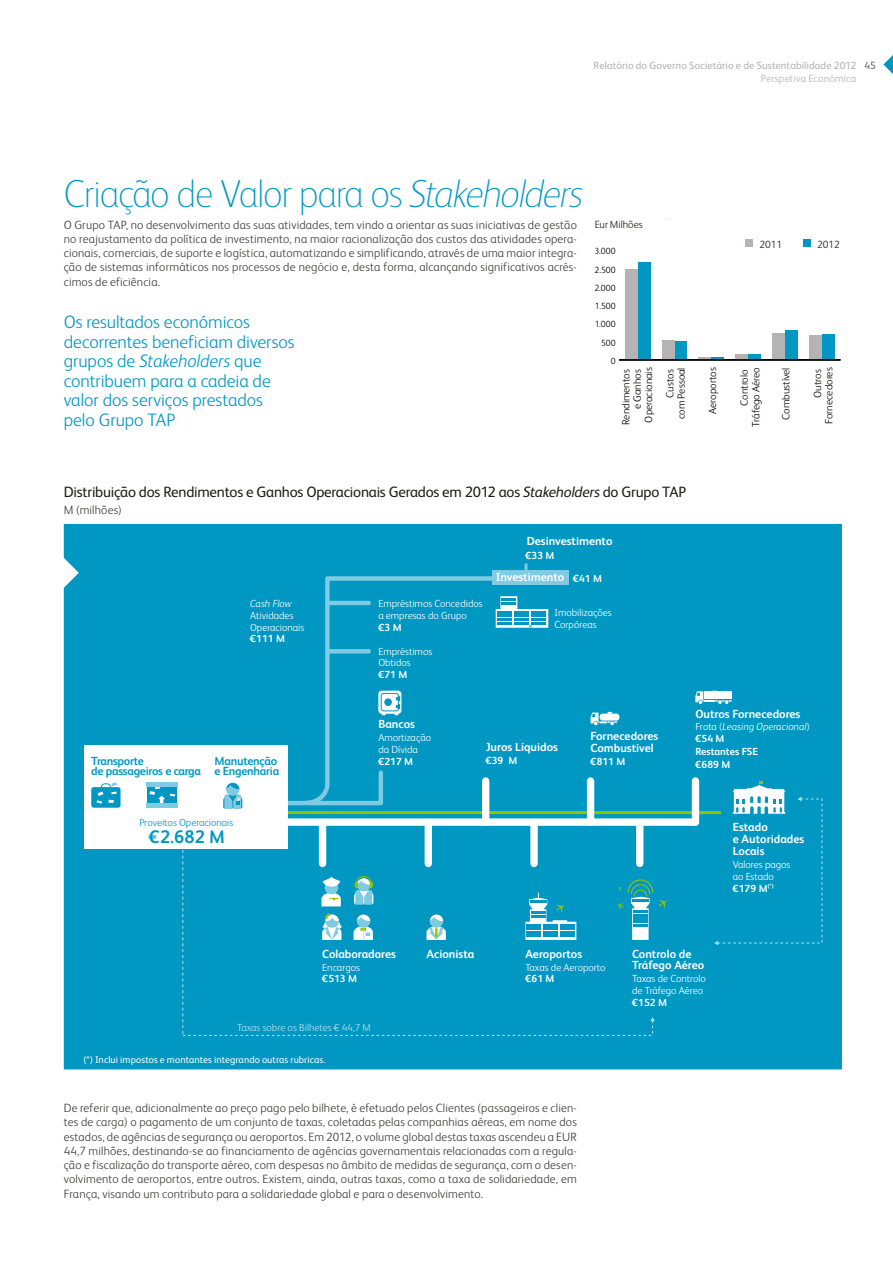
<style>
.page{position:relative;width:893px;height:1263px;background:#fff}
.page>*{position:absolute;margin:0;border:0;box-sizing:border-box;transform-origin:0 0}
.t1{font:100 39px "FS Albert";letter-spacing:-.035em;color:#0098c3}
.t2{font:700 18.15px "FS Albert";color:#0098c3}
.t3{font:300 18px/19.5px "FS Albert";letter-spacing:-.005em;color:#0098c3}
.t4{font:15px "FS Albert";letter-spacing:-.015em;color:#1d1d1b}
.t5{font:300 12px/14.2px "FS Albert";letter-spacing:.015em;color:#3c3c3b;text-align:justify}
.t6{font:700 11.7px/11.7px "FS Albert";color:#fff}
.t7{font:700 11.7px/10.4px "FS Albert";letter-spacing:-.025em;color:#0098c3}
.t8{font:300 10.5px/11.4px "FS Albert";color:#090000;text-align:right}
.t9{font:10.5px/13.4px "FS Albert";letter-spacing:.005em;color:#b3b2b2}
.t10{font:300 10.5px "FS Albert";letter-spacing:-.005em;color:#1d1d1b}
.t11{font:300 10.35px/11.7px "FS Albert";color:#fff}
.t12{font:700 10.35px/13px "FS Albert";color:#fff}
.t13{font:italic 300 10.35px "FS Albert";color:#fff}
.t14{font:300 10.35px "FS Albert";color:#b3e0ed}
.t15{font:300 10.35px "FS Albert";color:#0098c3}
.t16{font:9.75px "FS Albert";letter-spacing:.01em;color:#fff}
.t17{font:300 9px "FS Albert";color:#000}
.s1{font-weight:300;color:#3c3c3b}
.s2{font-weight:300}
.s3{font-style:italic}
.s4{font-size:10.35px}
.s5{font-style:normal}
.s6{font-weight:700}
</style>
<div class="page">
<svg style="left:883px;top:55px;width:10px;height:19px"></svg>
<div style="left:745px;top:240px;width:8px;height:7px;background:#b5b3b3"></div>
<div style="left:803px;top:240px;width:7px;height:7px;background:#0098c3"></div>
<div style="left:638px;top:262px;width:12px;height:98px;background:#0098c3"></div>
<div style="left:674px;top:341px;width:13px;height:19px;background:#0098c3"></div>
<div style="left:748px;top:354px;width:13px;height:6px;background:#0098c3"></div>
<div style="left:785px;top:330px;width:13px;height:30px;background:#0098c3"></div>
<div style="left:822px;top:335px;width:13px;height:25px;background:#0098c3"></div>
<div style="left:625px;top:270px;width:13px;height:90px;background:#b5b3b3"></div>
<div style="left:662px;top:341px;width:12px;height:19px;background:#b5b3b3"></div>
<svg style="left:698px;top:358px;width:26px;height:1px"></svg>
<div style="left:735px;top:354px;width:13px;height:6px;background:#b5b3b3"></div>
<div style="left:772px;top:334px;width:13px;height:26px;background:#b5b3b3"></div>
<div style="left:809px;top:335px;width:13px;height:25px;background:#b5b3b3"></div>
<hr style="left:619px;top:359px;width:221px;height:2px;background:#000">
<div style="left:64px;top:524px;width:778px;height:545px;background:#0098c3"></div>
<svg style="left:288px;top:768px;width:14px;height:39px"></svg>
<hr style="left:288px;top:811px;width:432px;height:3px;background:#91c500">
<svg style="left:525px;top:565px;width:2px;height:6px"></svg>
<div style="left:302px;top:574px;width:194px;height:233px;background:#0098c3"></div>
<div style="left:288px;top:818px;width:407px;height:8px;background:#fff"></div>
<div style="left:636px;top:822px;width:7px;height:41px;background:#fff"></div>
<div style="left:692px;top:781px;width:7px;height:41px;background:#fff"></div>
<div style="left:587px;top:781px;width:7px;height:41px;background:#fff"></div>
<div style="left:482px;top:781px;width:7px;height:41px;background:#fff"></div>
<hr style="left:328px;top:649px;width:41px;height:4px;background:#80cbe1">
<hr style="left:328px;top:601px;width:41px;height:4px;background:#80cbe1">
<div style="left:530px;top:822px;width:8px;height:41px;background:#fff"></div>
<div style="left:425px;top:822px;width:7px;height:41px;background:#fff"></div>
<div style="left:319px;top:822px;width:7px;height:41px;background:#fff"></div>
<svg style="left:591px;top:712px;width:28px;height:13px"></svg>
<svg style="left:695px;top:691px;width:37px;height:13px"></svg>
<div style="left:704px;top:691px;width:28px;height:8px;background:#fff"></div>
<div style="left:492px;top:571px;width:76px;height:14px;background:#80cbe1"></div>
<svg style="left:496px;top:596px;width:52px;height:32px"></svg>
<svg style="left:378px;top:691px;width:23px;height:24px"></svg>
<div style="left:84px;top:746px;width:204px;height:103px;background:#fff"></div>
<svg style="left:223px;top:783px;width:19px;height:26px"></svg>
<div style="left:147px;top:785px;width:29px;height:20px;background:#0098c3"></div>
<svg style="left:149px;top:787px;width:26px;height:16px"></svg>
<div style="left:146px;top:803px;width:31px;height:5px;background:#80cbe1"></div>
<hr style="left:146px;top:783px;width:31px;height:4px;background:#80cbe1">
<svg style="left:91px;top:782px;width:30px;height:26px"></svg>
<svg style="left:714px;top:781px;width:109px;height:164px"></svg>
<svg style="left:182px;top:832px;width:485px;height:204px"></svg>
<p class="t9" style="left:761px;top:58px;width:116px;text-indent:-167px">Relatório do Governo Societário e de Sustentabilidade 2012 <span class="s1">45<br></span><span class="s2">Perspetiva Económica</span></p>
<h1 class="t1" style="left:64px;top:172px;width:520px">Criação de Valor para os <span class="s3">Stakeholders</span></h1>
<p class="t5" style="left:64px;top:217px;width:515px">O Grupo TAP, no desenvolvimento das suas atividades, tem vindo a orientar as suas iniciativas de gestão no reajustamento da política de investimento, na maior racionalização dos custos das atividades opera&shy;cionais, comerciais, de suporte e logística, automatizando e simplificando, através de uma maior integra&shy;ção de sistemas informáticos nos processos de negócio e, desta forma, alcançando significativos acrés&shy;cimos de eficiência.</p>
<h3 class="t3" style="left:64px;top:312px;width:232px">Os resultados económicos decorrentes beneficiam diversos grupos de <span class="s3">Stakeholders</span> que contribuem para a cadeia de valor dos serviços prestados pelo Grupo TAP</h3>
<p class="t10" style="left:595px;top:219px;width:50px">Eur Milhões</p>
<p class="t17" style="left:594px;top:246px;width:23px">3.000</p>
<p class="t17" style="left:595px;top:264px;width:23px">2.500</p>
<p class="t17" style="left:594px;top:283px;width:23px">2.000</p>
<p class="t17" style="left:595px;top:301px;width:22px">1.500</p>
<p class="t17" style="left:595px;top:319px;width:22px">1.000</p>
<p class="t17" style="left:601px;top:337px;width:16px">500</p>
<p class="t17" style="left:611px;top:355px;width:6px">0</p>
<p class="t10" style="left:759px;top:238px;width:24px">2011</p>
<p class="t10" style="left:817px;top:238px;width:24px">2012</p>
<p class="t8" style="left:620px;top:425px;width:59px;rotate:-90deg">Rendimentos e Ganhos<br>Operacionais</p>
<p class="t8" style="left:664px;top:419px;width:53px;rotate:-90deg">Custos<br>com Pessoal</p>
<p class="t8" style="left:739px;top:427px;width:61px;rotate:-90deg">Controlo<br>Tráfego Aéreo</p>
<p class="t8" style="left:812px;top:424px;width:58px;rotate:-90deg">Outros<br>Fornecedores</p>
<p class="t8" style="left:707px;top:414px;width:48px;rotate:-90deg">Aeroportos</p>
<p class="t8" style="left:780px;top:420px;width:54px;rotate:-90deg">Combustível</p>
<p class="t4" style="left:64px;top:483px;width:624px">Distribuição dos Rendimentos e Ganhos Operacionais Gerados em 2012 aos <span class="s3">Stakeholders</span> do Grupo TAP</p>
<p class="t5" style="left:64px;top:502px;width:60px">M (milhões)</p>
<p class="t6" style="left:527px;top:535px;width:87px">Desinvestimento</p>
<p class="t6" style="left:496px;top:571px;width:108px">Investimento <span class="s4">€41 M</span></p>
<p class="t12" style="left:525px;top:549px;width:31px">€33 M</p>
<p class="t13" style="left:250px;top:598px;width:43px">Cash Flow</p>
<p class="t11" style="left:250px;top:609px;width:56px">Atividades<br>Operacionais</p>
<p class="t12" style="left:250px;top:632px;width:36px">€111 M</p>
<p class="t11" style="left:378px;top:598px;width:106px">Empréstimos Concedidos a empresas do Grupo</p>
<p class="t12" style="left:378px;top:620px;width:25px">€3 M</p>
<p class="t11" style="left:554px;top:606px;width:59px">Imobilizações<br>Corpóreas</p>
<p class="t11" style="left:378px;top:645px;width:55px">Empréstimos<br>Obtidos</p>
<p class="t12" style="left:378px;top:668px;width:31px">€71 M</p>
<p class="t7" style="left:91px;top:755px;width:111px">Transporte<br>de passageiros e carga</p>
<p class="t7" style="left:215px;top:755px;width:66px">Manutenção e Engenharia</p>
<p class="t6" style="left:378px;top:718px;width:38px">Bancos</p>
<p class="t11" style="left:378px;top:731px;width:54px">Amortização da Dívida</p>
<p class="t12" style="left:378px;top:754px;width:36px">€217 M</p>
<p class="t6" style="left:486px;top:741px;width:74px">Juros Líquidos</p>
<p class="t12" style="left:486px;top:754px;width:33px">€39 M</p>
<p class="t6" style="left:591px;top:730px;width:69px">Fornecedores<br>Combustível</p>
<p class="t12" style="left:591px;top:754px;width:36px">€811 M</p>
<p class="t6" style="left:695px;top:708px;width:107px">Outros Fornecedores</p>
<p class="t13" style="left:695px;top:720px;width:116px"><span class="s5">Frota (</span>Leasing Operacional<span class="s5">)</span></p>
<p class="t12" style="left:695px;top:732px;width:64px">€54 M<br>Restantes FSE €689 M</p>
<p class="t15" style="left:139px;top:816px;width:95px">Proveitos Operacionais</p>
<h2 class="t2" style="left:149px;top:826px;width:77px">€2.682 M</h2>
<p class="t6" style="left:733px;top:821px;width:73px">Estado<br>e Autoridades<br>Locais</p>
<p class="t11" style="left:733px;top:858px;width:59px">Valores pagos ao Estado <span class="s6">€179 M</span><sup>(*)</sup></p>
<p class="t6" style="left:322px;top:948px;width:75px">Colaboradores</p>
<p class="t6" style="left:427px;top:948px;width:49px">Acionista</p>
<p class="t11" style="left:322px;top:961px;width:39px">Encargos</p>
<p class="t12" style="left:322px;top:972px;width:36px">€513 M</p>
<p class="t6" style="left:632px;top:948px;width:61px">Controlo de</p>
<p class="t6" style="left:525px;top:948px;width:58px">Aeroportos</p>
<p class="t11" style="left:525px;top:961px;width:82px">Taxas de Aeroporto</p>
<p class="t6" style="left:632px;top:959px;width:74px">Tráfego Aéreo</p>
<p class="t12" style="left:525px;top:972px;width:31px">€61 M</p>
<p class="t11" style="left:632px;top:973px;width:75px">Taxas de Controlo de Tráfego Aéreo</p>
<p class="t12" style="left:632px;top:996px;width:36px">€152 M</p>
<p class="t14" style="left:237px;top:1021px;width:135px">Taxas sobre os Bilhetes € 44,7 M</p>
<p class="t16" style="left:83px;top:1054px;width:244px">(*) Inclui impostos e montantes integrando outras rubricas.</p>
<p class="t5" style="left:64px;top:1101px;width:515px">De referir que, adicionalmente ao preço pago pelo bilhete, é efetuado pelos Clientes (passageiros e clien&shy;tes de carga) o pagamento de um conjunto de taxas, coletadas pelas companhias aéreas, em nome dos estados, de agências de segurança ou aeroportos. Em 2012, o volume global destas taxas ascendeu a EU R 44,7 milhões, destinando-se ao financiamento de agências governamentais relacionadas com a regula&shy;ção e fiscalização do transporte aéreo, com despesas no âmbito de medidas de segurança, com o desen&shy;volvimento de aeroportos, entre outros. Existem, ainda, outras taxas, como a taxa de solidariedade, em França, visando um contributo para a solidariedade global e para o desenvolvimento.</p>
</div>
